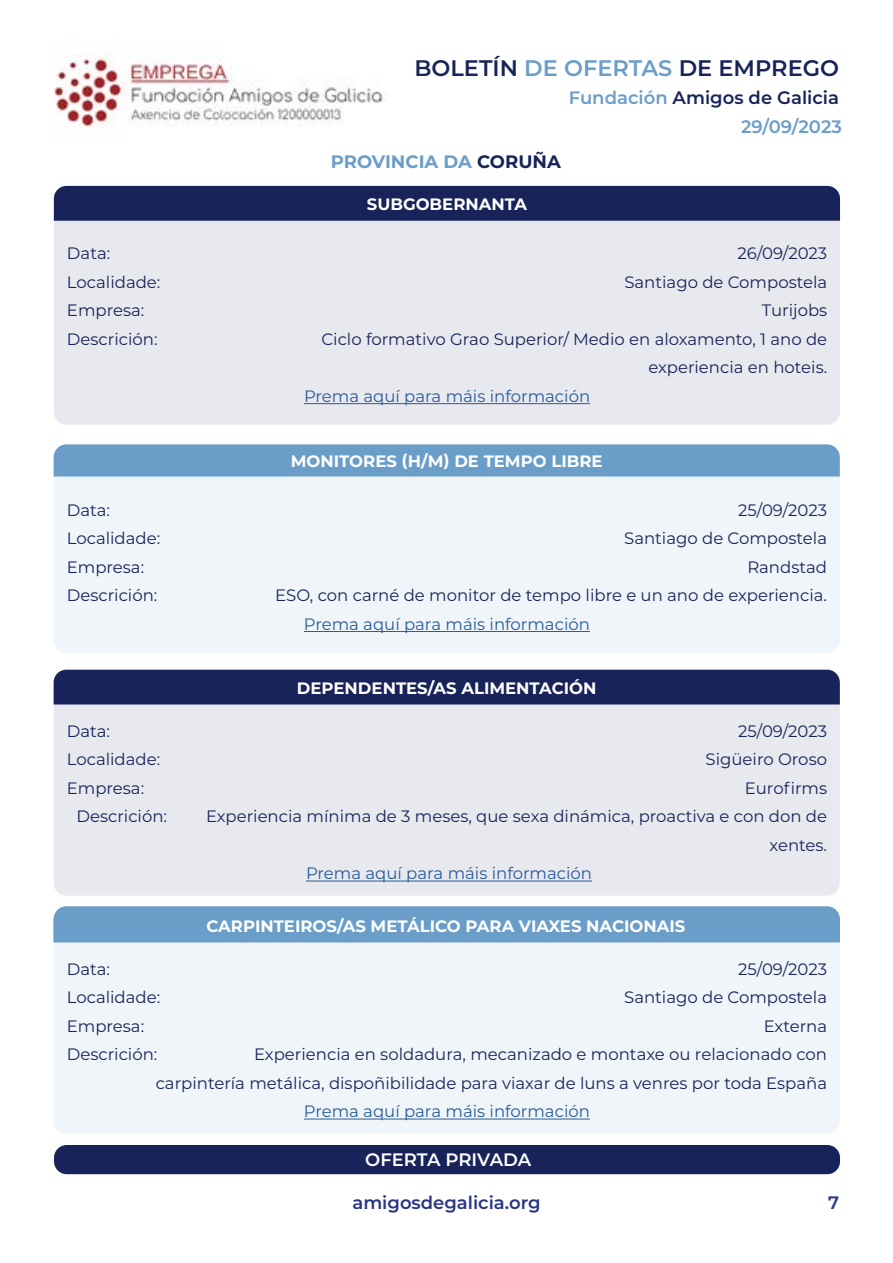
<style>
.page{position:relative;width:893px;height:1263px;background:#fff}
.page>*{position:absolute;margin:0;border:0;box-sizing:border-box;transform-origin:0 0}
.t1{font:600 22.5px "Montserrat";color:#172359}
.t2{font:600 18px/29.5px "Montserrat";color:#6a9dc8;text-align:right}
.t3{font:600 18px "Montserrat";color:#283583}
.t4{font:700 18px "Montserrat";color:#6a9dc8}
.t5{font:600 18px "Montserrat";letter-spacing:-.005em;color:#fff}
.t6{font:16.5px/28.5px "Montserrat";color:#172359;text-align:right}
.t7{font:16.5px "Montserrat";color:#275b9b}
.t8{font:700 16.5px "Montserrat";color:#fff}
.s1{color:#6a9dc8}
.s2{color:#172359}
</style>
<div class="page">
<img style="left:54px;top:54px;width:333px;height:83px">
<div style="left:54px;top:1145px;width:786px;height:29px;background:#172359;border-radius:13px"></div>
<div style="left:54px;top:221px;width:786px;height:204px;background:#e8e9ee"></div>
<div style="left:54px;top:477px;width:786px;height:176px;background:#f0f5f9"></div>
<div style="left:54px;top:704px;width:786px;height:192px;background:#e8e9ee"></div>
<div style="left:54px;top:942px;width:786px;height:192px;background:#f0f5f9"></div>
<div style="left:54px;top:186px;width:786px;height:35px;background:#172359"></div>
<div style="left:54px;top:444px;width:786px;height:33px;background:#6a9dc8"></div>
<div style="left:54px;top:670px;width:786px;height:34px;background:#172359"></div>
<div style="left:54px;top:906px;width:786px;height:36px;background:#6a9dc8"></div>
<hr style="left:304px;top:403px;width:286px;height:1px;background:#275b9b">
<hr style="left:304px;top:631px;width:286px;height:1px;background:#275b9b">
<hr style="left:306px;top:881px;width:286px;height:1px;background:#275b9b">
<hr style="left:304px;top:1118px;width:286px;height:1px;background:#275b9b">
<h1 class="t1" style="left:414px;top:52px;width:426px">BOLETÍN <span class="s1">DE OFERTAS</span> DE EMPREGO</h1>
<p class="t4" style="left:331px;top:148px;width:232px">PROVINCIA DA <span class="s2">CORUÑA</span></p>
<p class="t2" style="left:569px;top:82px;width:275px">Fundación <span class="s2">Amigos de Galicia<br></span>29/09/2023</p>
<p class="t8" style="left:367px;top:192px;width:162px">SUBGOBERNANTA</p>
<p class="t6" style="left:67px;top:239px;width:45px">Data:</p>
<p class="t6" style="left:737px;top:239px;width:91px">26/09/2023</p>
<p class="t6" style="left:67px;top:267px;width:95px">Localidade:</p>
<p class="t6" style="left:624px;top:267px;width:204px">Santiago de Compostela</p>
<p class="t6" style="left:67px;top:296px;width:79px">Empresa:</p>
<p class="t6" style="left:762px;top:296px;width:67px">Turijobs</p>
<p class="t6" style="left:67px;top:324px;width:92px">Descrición:</p>
<p class="t6" style="left:321px;top:324px;width:507px">Ciclo formativo Grao Superior/ Medio en aloxamento, 1 ano de experiencia en hoteis.</p>
<p class="t7" style="left:304px;top:385px;width:288px">Prema aquí para máis información</p>
<p class="t8" style="left:291px;top:449px;width:313px">MONITORES (H/M) DE TEMPO LIBRE</p>
<p class="t6" style="left:67px;top:495px;width:45px">Data:</p>
<p class="t6" style="left:738px;top:495px;width:90px">25/09/2023</p>
<p class="t6" style="left:67px;top:524px;width:95px">Localidade:</p>
<p class="t6" style="left:624px;top:524px;width:204px">Santiago de Compostela</p>
<p class="t6" style="left:67px;top:552px;width:79px">Empresa:</p>
<p class="t6" style="left:747px;top:552px;width:81px">Randstad</p>
<p class="t6" style="left:67px;top:581px;width:92px">Descrición:</p>
<p class="t6" style="left:275px;top:581px;width:553px">ESO, con carné de monitor de tempo libre e un ano de experiencia.</p>
<p class="t7" style="left:304px;top:613px;width:288px">Prema aquí para máis información</p>
<p class="t8" style="left:297px;top:676px;width:301px">DEPENDENTES/AS ALIMENTACIÓN</p>
<p class="t6" style="left:67px;top:716px;width:45px">Data:</p>
<p class="t6" style="left:738px;top:716px;width:90px">25/09/2023</p>
<p class="t6" style="left:67px;top:745px;width:95px">Localidade:</p>
<p class="t6" style="left:706px;top:745px;width:123px">Sigüeiro Oroso</p>
<p class="t6" style="left:67px;top:773px;width:79px">Empresa:</p>
<p class="t6" style="left:745px;top:773px;width:84px">Eurofirms</p>
<p class="t6" style="left:76px;top:802px;width:92px">Descrición:</p>
<p class="t6" style="left:206px;top:802px;width:623px">Experiencia mínima de 3 meses, que sexa dinámica, proactiva e con don de xentes.</p>
<p class="t7" style="left:306px;top:862px;width:288px">Prema aquí para máis información</p>
<p class="t8" style="left:206px;top:914px;width:480px">CARPINTEIROS/AS METÁLICO PARA VIAXES NACIONAIS</p>
<p class="t6" style="left:67px;top:954px;width:45px">Data:</p>
<p class="t6" style="left:738px;top:954px;width:90px">25/09/2023</p>
<p class="t6" style="left:67px;top:983px;width:95px">Localidade:</p>
<p class="t6" style="left:624px;top:983px;width:204px">Santiago de Compostela</p>
<p class="t6" style="left:67px;top:1011px;width:79px">Empresa:</p>
<p class="t6" style="left:764px;top:1011px;width:65px">Externa</p>
<p class="t6" style="left:67px;top:1040px;width:92px">Descrición:</p>
<p class="t6" style="left:156px;top:1040px;width:673px">Experiencia en soldadura, mecanizado e montaxe ou relacionado con<br>carpintería metálica, dispoñibilidade para viaxar de luns a venres por toda España</p>
<p class="t7" style="left:304px;top:1100px;width:288px">Prema aquí para máis información</p>
<p class="t5" style="left:365px;top:1147px;width:168px">OFERTA PRIVADA</p>
<p class="t3" style="left:352px;top:1190px;width:190px">amigosdegalicia.org</p>
<p class="t3" style="left:828px;top:1190px;width:12px">7</p>
</div>
